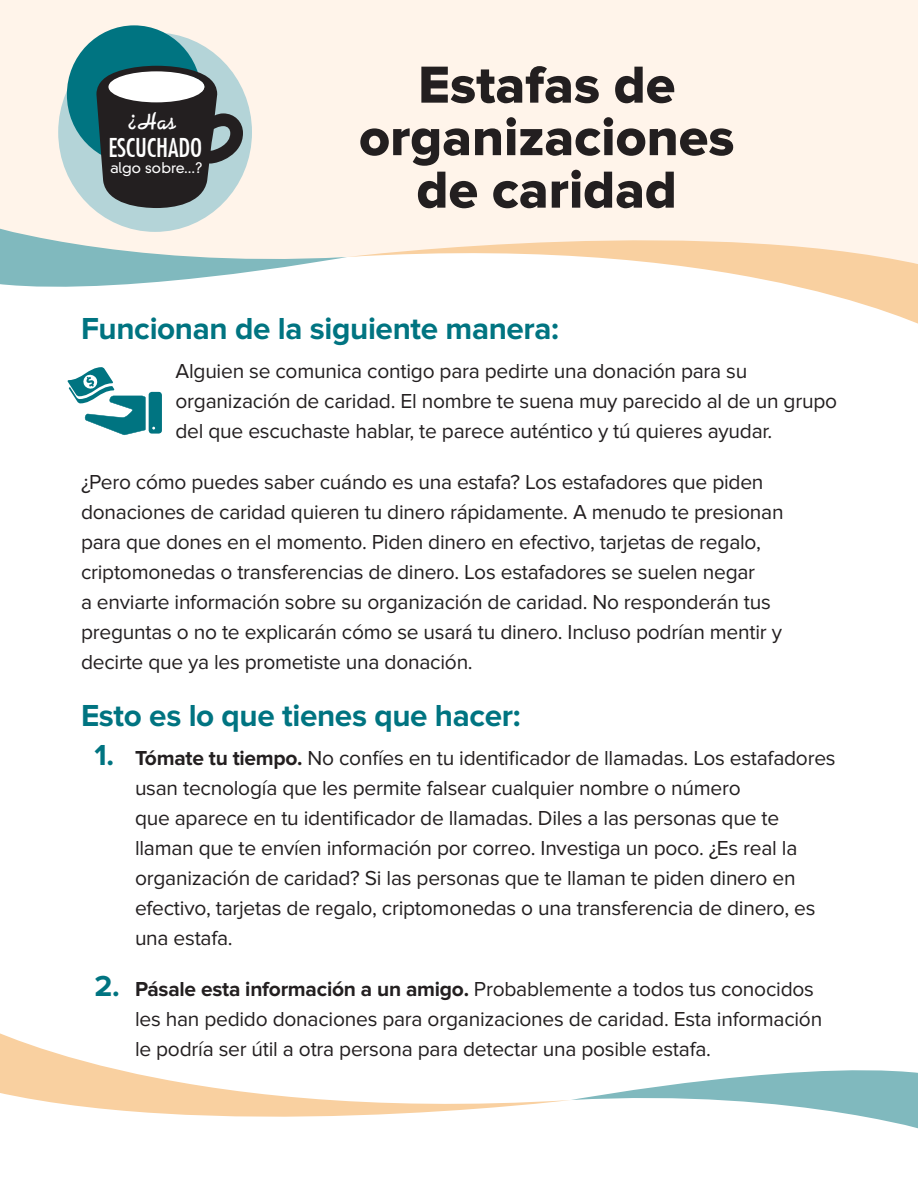
<style>
.page{position:relative;width:918px;height:1188px;background:#fff}
.page>*{position:absolute;margin:0;border:0;box-sizing:border-box;transform-origin:0 0}
.Title_1{font:54px/52.5px "Proxima Nova Extrabld";color:#231f20;text-align:center}
.t1{font:700 31.5px "Proxima Nova";letter-spacing:-.01em;color:#007481}
.t2{font:25.5px "Fuji Normal";color:#fff}
.t3{font:24.3px "Di Normal";color:#fff}
.Paragraph{font:21px/30px "Proxima Nova";letter-spacing:-.01em;color:#231f20}
.t4{font:300 14.4px "DIN Neuzeit Grotesk Std";letter-spacing:-.005em;color:#fff}
.s1{font-weight:700;font-size:30px;color:#007481}
.s2{font-weight:700}
</style>
<div class="page">
<div style="left:0;top:0;width:918px;height:221px;background:#fff4ea"></div>
<div style="left:58px;top:33px;width:194px;height:199px;background:#b4d4d8;border-radius:50%"></div>
<div style="left:67px;top:25px;width:134px;height:139px;background:#007481;border-radius:50%"></div>
<svg style="left:0;top:221px;width:347px;height:66px"></svg>
<svg style="left:347px;top:212px;width:571px;height:112px"></svg>
<svg style="left:571px;top:1070px;width:347px;height:59px"></svg>
<svg style="left:0;top:1033px;width:569px;height:84px"></svg>
<svg style="left:96px;top:66px;width:147px;height:142px"></svg>
<div style="left:108px;top:71px;width:96px;height:31px;background:#fff;border-radius:50%"></div>
<svg style="left:68px;top:367px;width:94px;height:68px"></svg>
<p class="t3" style="left:128px;top:107px;width:50px">¿Has</p>
<p class="t2" style="left:108px;top:132px;width:96px">ESCUCHADO</p>
<p class="t4" style="left:110px;top:159px;width:94px">algo sobre...?</p>
<h1 class="Title_1" style="left:359px;top:60px;width:377px">Estafas de organizaciones de caridad</h1>
<h2 class="t1" style="left:81px;top:311px;width:480px">Funcionan de la siguiente manera:</h2>
<p class="Paragraph" style="left:176px;top:357px;width:663px">Alguien se comunica contigo para pedirte una donación para su organización de caridad. El nombre te suena muy parecido al de un grupo del que escuchaste hablar, te parece auténtico y tú quieres ayudar.</p>
<p class="Paragraph" style="left:81px;top:467px;width:704px">¿Pero cómo puedes saber cuándo es una estafa? Los estafadores que piden donaciones de caridad quieren tu dinero rápidamente. A menudo te presionan para que dones en el momento. Piden dinero en efectivo, tarjetas de regalo, criptomonedas o transferencias de dinero. Los estafadores se suelen negar<br>a enviarte información sobre su organización de caridad. No responderán tus preguntas o no te explicarán cómo se usará tu dinero. Incluso podrían mentir y decirte que ya les prometiste una donación.</p>
<h2 class="t1" style="left:81px;top:698px;width:441px">Esto es lo que tienes que hacer:</h2>
<p class="Paragraph" style="left:135px;top:744px;width:702px;text-indent:-40px"><span class="s1">1.</span> <span class="s2">Tómate tu tiempo.</span> No confíes en tu identificador de llamadas. Los estafadores usan tecnología que les permite falsear cualquier nombre o número<br>que aparece en tu identificador de llamadas. Diles a las personas que te llaman que te envíen información por correo. Investiga un poco. ¿Es real la organización de caridad? Si las personas que te llaman te piden dinero en efectivo, tarjetas de regalo, criptomonedas o una transferencia de dinero, es una estafa.</p>
<p class="Paragraph" style="left:135px;top:974px;width:689px;text-indent:-40px"><span class="s1">2.</span> <span class="s2">Pásale esta información a un amigo.</span> Probablemente a todos tus conocidos les han pedido donaciones para organizaciones de caridad. Esta información le podría ser útil a otra persona para detectar una posible estafa.</p>
</div>
